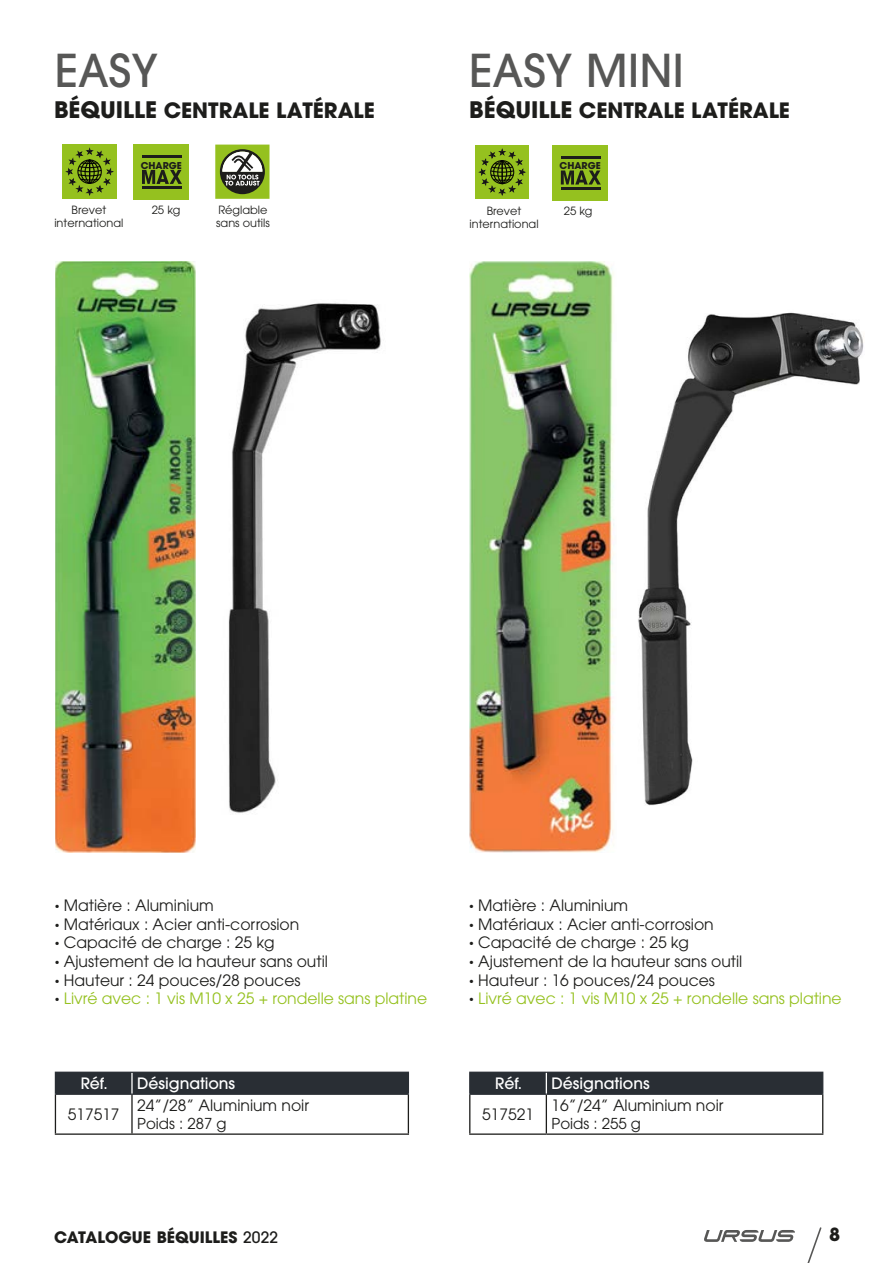
<style>
.page{position:relative;width:893px;height:1263px;background:#fff}
.page>*{position:absolute;margin:0;border:0;box-sizing:border-box;transform-origin:0 0}
.t1{font:500 45px "ITC Avant Garde Pro";color:#575756}
.t2{font:700 21px "ITC Avant Garde Pro";color:#1d1d1b}
.t3{font:700 18px "ITC Avant Garde Pro";color:#1d1d1b}
.t4{font:700 15.75px "ITC Avant Garde Pro";color:#1d1d1b}
.t5{font:15.6px/18.8px "ITC Avant Garde Pro";color:#1d1d1b}
.t6{font:500 15.6px "ITC Avant Garde Pro";color:#fff}
.t7{font:15px "ITC Avant Garde Pro";color:#1d1d1b}
.t8{font:11.25px/13.5px "ITC Avant Garde Pro";color:#1d1d1b;text-align:center}
.t9{font:700 9.45px "ITC Avant Garde Pro";color:#1d1d1b}
.s1{font-size:22.65px}
.s2{font-family:"DIN Pro";font-weight:900}
.s3{color:#95c11f}
.s4{font-weight:500}
</style>
<div class="page">
<svg style="left:704px;top:1227px;width:118px;height:36px"></svg>
<hr style="left:55px;top:1095px;width:1px;height:38px;background:#1d1d1b">
<hr style="left:131px;top:1095px;width:2px;height:38px;background:#1d1d1b">
<hr style="left:408px;top:1095px;width:1px;height:38px;background:#1d1d1b">
<hr style="left:55px;top:1133px;width:77px;height:2px;background:#1d1d1b">
<hr style="left:132px;top:1133px;width:277px;height:2px;background:#1d1d1b">
<hr style="left:55px;top:1071px;width:77px;height:2px;background:#292e34">
<hr style="left:132px;top:1071px;width:277px;height:2px;background:#292e34">
<div style="left:55px;top:1072px;width:354px;height:21px;background:#292e34"></div>
<hr style="left:55px;top:1093px;width:77px;height:2px;background:#292e34">
<hr style="left:132px;top:1093px;width:277px;height:2px;background:#292e34">
<hr style="left:131px;top:1073px;width:2px;height:20px;background:#fff">
<img style="left:55px;top:261px;width:140px;height:591px">
<img style="left:228px;top:303px;width:153px;height:510px">
<div style="left:63px;top:145px;width:54px;height:54px;background:#95c11f"></div>
<svg style="left:65px;top:147px;width:49px;height:49px"></svg>
<svg style="left:215px;top:145px;width:54px;height:54px;background:#879b51"></svg>
<hr style="left:469px;top:1095px;width:1px;height:38px;background:#1d1d1b">
<hr style="left:546px;top:1095px;width:1px;height:38px;background:#1d1d1b">
<hr style="left:822px;top:1095px;width:1px;height:38px;background:#1d1d1b">
<hr style="left:469px;top:1133px;width:77px;height:2px;background:#1d1d1b">
<hr style="left:546px;top:1133px;width:277px;height:2px;background:#1d1d1b">
<hr style="left:469px;top:1071px;width:77px;height:2px;background:#292e34">
<hr style="left:546px;top:1071px;width:277px;height:2px;background:#292e34">
<hr style="left:469px;top:1093px;width:77px;height:2px;background:#292e34">
<hr style="left:546px;top:1093px;width:277px;height:2px;background:#292e34">
<div style="left:469px;top:1072px;width:354px;height:22px;background:#292e34"></div>
<img style="left:469px;top:261px;width:145px;height:592px">
<img style="left:638px;top:312px;width:226px;height:493px">
<div style="left:476px;top:145px;width:53px;height:54px;background:#95c11f"></div>
<svg style="left:478px;top:148px;width:48px;height:48px"></svg>
<div style="left:134px;top:145px;width:55px;height:55px;background:#95c11f"></div>
<svg style="left:142px;top:170px;width:40px;height:14px"></svg>
<hr style="left:142px;top:186px;width:40px;height:3px;background:#1d1d1b">
<hr style="left:142px;top:156px;width:40px;height:2px;background:#1d1d1b">
<div style="left:553px;top:145px;width:55px;height:55px;background:#95c11f"></div>
<svg style="left:561px;top:170px;width:40px;height:15px"></svg>
<hr style="left:561px;top:187px;width:40px;height:3px;background:#1d1d1b">
<hr style="left:561px;top:156px;width:40px;height:3px;background:#1d1d1b">
<h1 class="t1" style="left:55px;top:42px;width:105px">EASY</h1>
<h2 class="t2" style="left:54px;top:96px;width:322px"><span class="s1">BÉQUILLE</span> CENTRALE LATÉRALE</h2>
<h1 class="t1" style="left:469px;top:42px;width:216px">EASY MINI</h1>
<h2 class="t2" style="left:469px;top:96px;width:322px"><span class="s1">BÉQUILLE</span> CENTRALE LATÉRALE</h2>
<p class="t9" style="left:141px;top:159px;width:43px">CHARGE</p>
<p class="t9" style="left:559px;top:159px;width:43px">CHARGE</p>
<p class="t8" style="left:54px;top:203px;width:70px">Brevet international</p>
<p class="t8" style="left:152px;top:203px;width:30px">25 kg</p>
<p class="t8" style="left:216px;top:203px;width:55px;text-align:left">Réglable sans outils</p>
<p class="t8" style="left:470px;top:204px;width:71px">Brevet international</p>
<p class="t8" style="left:564px;top:204px;width:30px">25 kg</p>
<p class="t5" style="left:55px;top:896px;width:374px"><span class="s2">∙</span> Matière : Aluminium<br><span class="s2">∙</span> Matériaux : Acier anti-corrosion<br><span class="s2">∙</span> Capacité de charge : 25 kg<br><span class="s2">∙</span> Ajustement de la hauteur sans outil<br><span class="s2">∙</span> Hauteur : 24 pouces/28 pouces<br><span class="s2">∙</span> <span class="s3">Livré avec : 1 vis M10 x 25 + rondelle sans platine</span></p>
<p class="t6" style="left:81px;top:1073px;width:29px">Réf.</p>
<p class="t6" style="left:137px;top:1073px;width:100px">Désignations</p>
<p class="t5" style="left:68px;top:1105px;width:53px">517517</p>
<p class="t5" style="left:137px;top:1096px;width:173px">24’’/28’’ Aluminium noir</p>
<p class="t7" style="left:137px;top:1114px;width:91px">Poids : 287 g</p>
<p class="t5" style="left:469px;top:896px;width:374px"><span class="s2">∙</span> Matière : Aluminium<br><span class="s2">∙</span> Matériaux : Acier anti-corrosion<br><span class="s2">∙</span> Capacité de charge : 25 kg<br><span class="s2">∙</span> Ajustement de la hauteur sans outil<br><span class="s2">∙</span> Hauteur : 16 pouces/24 pouces<br><span class="s2">∙</span> <span class="s3">Livré avec : 1 vis M10 x 25 + rondelle sans platine</span></p>
<p class="t6" style="left:495px;top:1073px;width:29px">Réf.</p>
<p class="t6" style="left:552px;top:1073px;width:100px">Désignations</p>
<p class="t5" style="left:482px;top:1105px;width:53px">517521</p>
<p class="t5" style="left:552px;top:1096px;width:173px">16’’/24’’ Aluminium noir</p>
<p class="t7" style="left:552px;top:1114px;width:91px">Poids : 255 g</p>
<p class="t4" style="left:54px;top:1226px;width:225px">CATALOGUE BÉQUILLES <span class="s4">2022</span></p>
<p class="t3" style="left:829px;top:1222px;width:13px">8</p>
</div>
